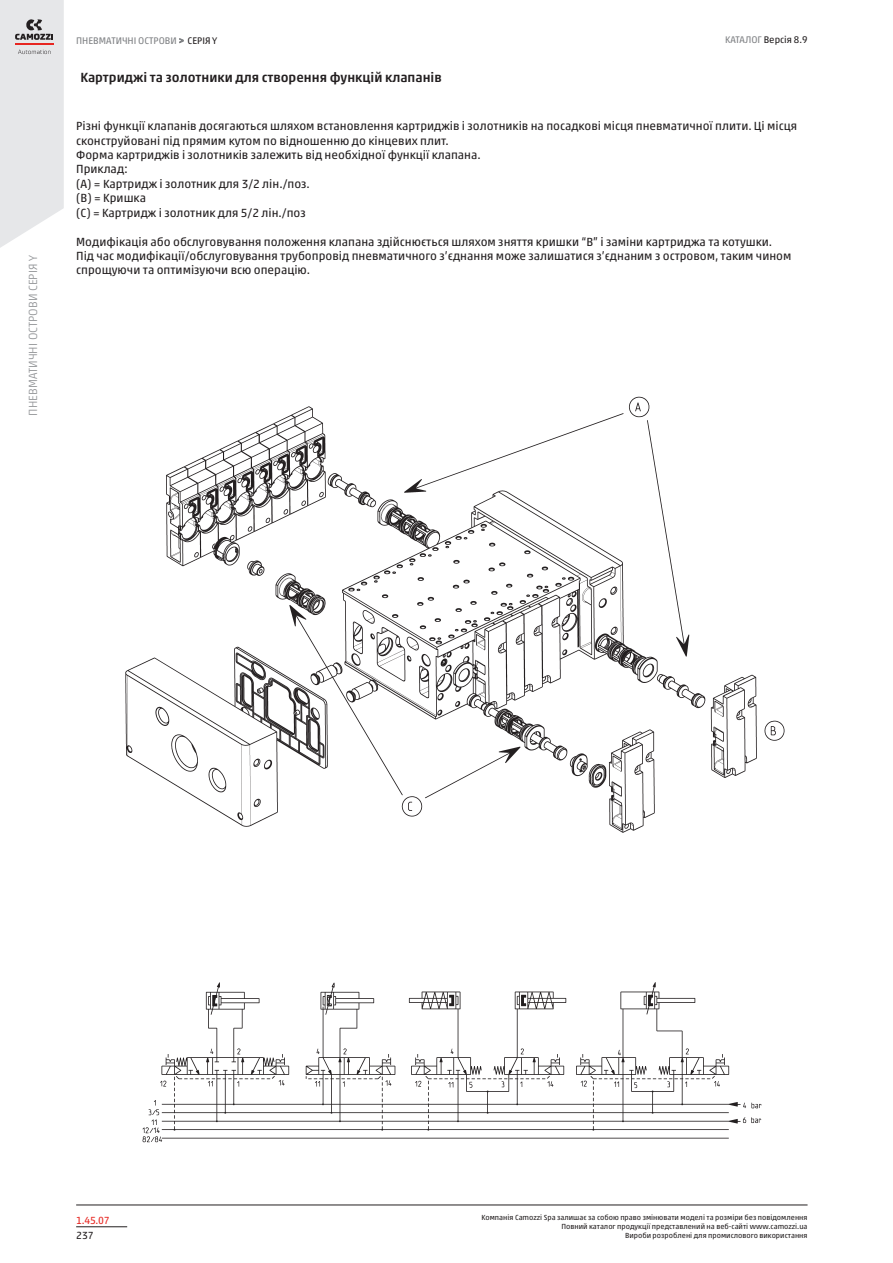
<style>
.page{position:relative;width:893px;height:1263px;background:#fff}
.page>*{position:absolute;margin:0;border:0;box-sizing:border-box;transform-origin:0 0}
.tpblockTitle_value{font:500 13.5px "Akko W1 G";color:#231f20}
.Description{font:12px/14.4px "Akko W1 G";color:#231f20}
.t1{font:300 12px "Akko W1 G";color:#939598}
.secL{font:10.5px "Akko W1 G";color:#e72621}
.sec4L{font:10.5px "Akko W1 G";color:#231f20}
.headTitleL{font:9.75px "Akko W1 G";color:#808285}
.footTitleL{font:9.75px "Akko W1 G";color:#231f20}
.footNotesL{font:7.5px "Akko W1 G";color:#231f20}
.s1{font-size:9px}
.s2{color:#231f20}
.s3{color:#808285}
</style>
<div class="page">
<hr style="left:76px;top:1226px;width:51px;height:1px;background:#231f20">
<svg style="left:0;top:0;width:64px;height:248px;background:#e4e4e6"></svg>
<hr style="left:76px;top:1205px;width:731px;height:1px;background:#231f20">
<img style="left:125px;top:396px;width:660px;height:747px">
<p class="t1" style="left:24px;top:416px;width:162px;rotate:-90deg">ПНЕВМАТИЧНІ ОСТРОВИ СЕРІЯ Y</p>
<p class="headTitleL" style="left:76px;top:33px;width:143px">ПНЕВМАТИЧНІ ОСТРОВИ <span class="s1">&gt;</span> <span class="s2">СЕРІЯ Y</span></p>
<p class="footTitleL" style="left:725px;top:33px;width:84px"><span class="s3">КАТАЛОГ</span> Версія 8.9</p>
<p class="tpblockTitle_value" style="left:80px;top:67px;width:363px">Картриджі та золотники для створення функцій клапанів</p>
<p class="Description" style="left:76px;top:118px;width:723px">Різні функції клапанів досягаються шляхом встановлення картриджів і золотників на посадкові місця пневматичної плити. Ці місця сконструйовані під прямим кутом по відношенню до кінцевих плит.</p>
<p class="Description" style="left:76px;top:147px;width:406px">Форма картриджів і золотників залежить від необхідної функції клапана.<br>Приклад:<br>(A) = Картридж і золотник для 3/2 лін./поз.<br>(B) = Кришка<br>(C) = Картридж і золотник для 5/2 лін./поз</p>
<p class="Description" style="left:76px;top:233px;width:717px">Модифікація або обслуговування положення клапана здійснюється шляхом зняття кришки “B” і заміни картриджа та котушки.<br>Під час модифікації/обслуговування трубопровід пневматичного з’єднання може залишатися з’єднаним з островом, таким чином спрощуючи та оптимізуючи всю операцію.</p>
<p class="secL" style="left:76px;top:1212px;width:35px">1.45.07</p>
<p class="sec4L" style="left:76px;top:1228px;width:19px">237</p>
<p class="footNotesL" style="left:481px;top:1212px;width:328px">Компанія Camozzi Spa залишає за собою право змінювати моделі та розміри без повідомлення</p>
<p class="footNotesL" style="left:561px;top:1221px;width:248px">Повний каталог продукції представлений на веб-сайті www.camozzi.ua</p>
<p class="footNotesL" style="left:625px;top:1230px;width:184px">Вироби розроблені для промислового використання</p>
</div>
